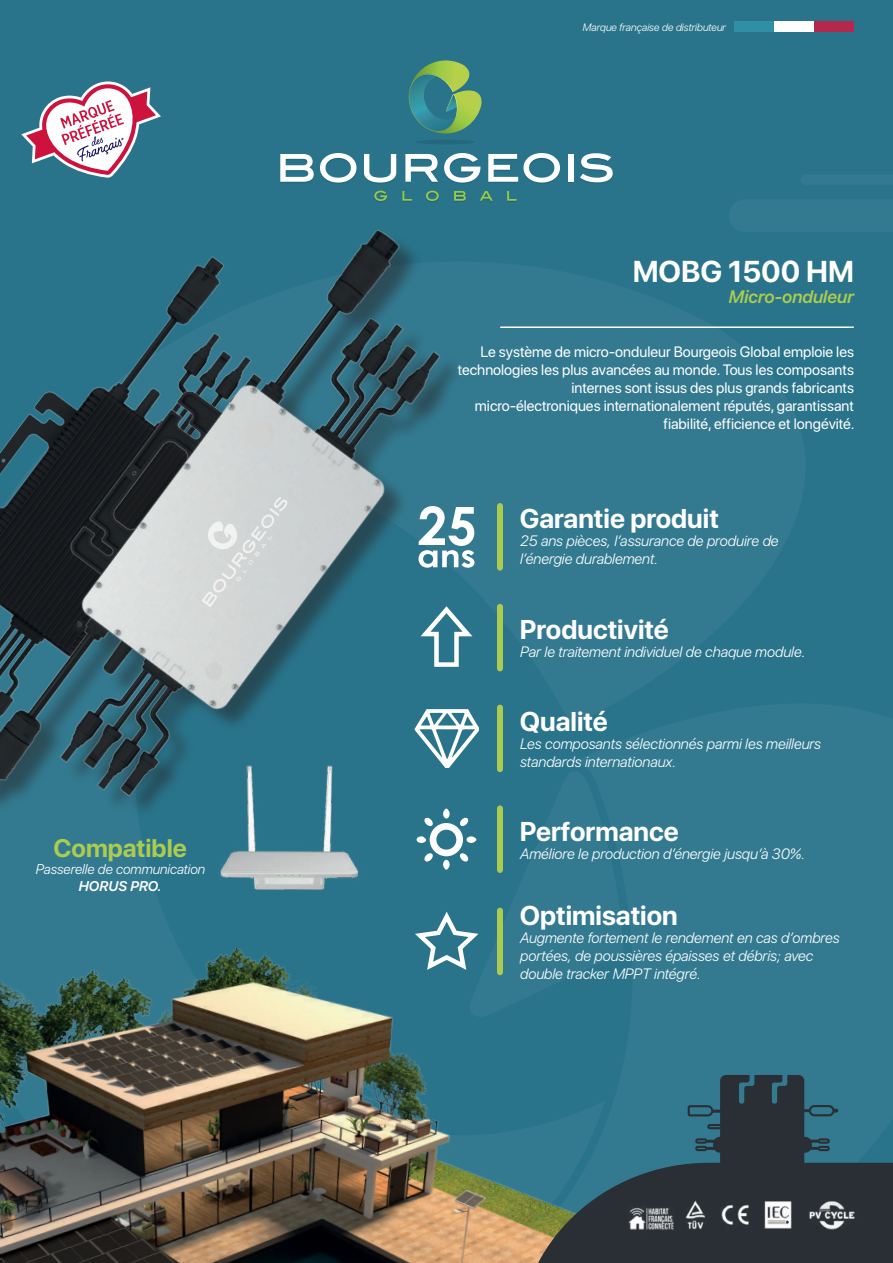
<style>
.page{position:relative;width:893px;height:1263px;background:#29748b}
.page>*{position:absolute;margin:0;border:0;box-sizing:border-box;transform-origin:0 0}
.t1{font:700 30px "SF Pro Display";color:#fff}
.t2{font:700 27px "SF Pro Display";color:#fff}
.t3{font:700 25.2px "SF Pro Display";color:#accc50}
.t4{font:italic 600 18px "SF Pro Display";color:#accc50}
.t5{font:italic 300 15px/18px "SF Pro Display";color:#fff}
.t6{font:15px/18px "SF Pro Display";color:#fff;text-align:right}
.t7{font:italic 300 14.1px "SF Pro Display";color:#fff}
.t8{font:italic 600 14.1px "SF Pro Display";color:#fff}
.t9{font:italic 300 10.65px "SF Pro Display";color:#fff}
</style>
<div class="page">
<div style="left:734px;top:22px;width:40px;height:10px;background:#2f8fa4"></div>
<div style="left:774px;top:22px;width:40px;height:10px;background:#fff"></div>
<div style="left:814px;top:22px;width:40px;height:10px;background:#b4284c"></div>
<hr style="left:501px;top:326px;width:352px;height:2px;background:#fff">
<img style="left:0;top:140px;width:640px;height:670px">
<svg style="left:202px;top:497px;width:85px;height:110px;background:#d5d8d8"></svg>
<img style="left:0;top:948px;width:529px;height:315px">
<svg style="left:529px;top:1075px;width:364px;height:188px"></svg>
<img style="left:142px;top:754px;width:268px;height:136px">
<svg style="left:416px;top:603px;width:56px;height:66px"></svg>
<svg style="left:410px;top:709px;width:230px;height:309px"></svg>
<svg style="left:408px;top:60px;width:74px;height:74px"></svg>
<div style="left:568px;top:155px;width:5px;height:28px;background:#24687d"></div>
<svg style="left:280px;top:154px;width:34px;height:29px"></svg>
<svg style="left:320px;top:153px;width:36px;height:31px"></svg>
<svg style="left:364px;top:154px;width:32px;height:30px"></svg>
<svg style="left:405px;top:154px;width:33px;height:29px"></svg>
<svg style="left:444px;top:153px;width:36px;height:31px"></svg>
<svg style="left:488px;top:153px;width:72px;height:31px"></svg>
<div style="left:568px;top:154px;width:5px;height:28px;background:#fff"></div>
<svg style="left:580px;top:153px;width:33px;height:31px"></svg>
<svg style="left:374px;top:191px;width:13px;height:11px"></svg>
<svg style="left:402px;top:191px;width:10px;height:11px"></svg>
<svg style="left:426px;top:191px;width:13px;height:11px"></svg>
<svg style="left:454px;top:191px;width:12px;height:11px"></svg>
<svg style="left:480px;top:191px;width:13px;height:11px"></svg>
<svg style="left:507px;top:191px;width:10px;height:11px"></svg>
<hr style="left:416px;top:140px;width:58px;height:4px;background:#24687d;border-radius:50%">
<svg style="left:21px;top:81px;width:140px;height:97px"></svg>
<h3 class="t3" style="left:54px;top:834px;width:135px">Compatible</h3>
<p class="t7" style="left:35px;top:860px;width:171px">Passerelle de communication</p>
<p class="t8" style="left:79px;top:878px;width:84px">HORUS PRO.</p>
<p class="t9" style="left:583px;top:20px;width:145px">Marque française de distributeur</p>
<h1 class="t1" style="left:633px;top:254px;width:223px">MOBG 1500 HM</h1>
<p class="t4" style="left:729px;top:286px;width:127px">Micro-onduleur</p>
<p class="t6" style="left:458px;top:343px;width:398px">Le système de micro-onduleur Bourgeois Global emploie les technologies les plus avancées au monde. Tous les composants internes sont issus des plus grands fabricants micro-électroniques internationalement réputés, garantissant fiabilité, efficience et longévité.</p>
<h2 class="t2" style="left:520px;top:503px;width:201px">Garantie produit</h2>
<p class="t5" style="left:520px;top:532px;width:260px">25 ans pièces, l’assurance de produire de l’énergie durablement.</p>
<h2 class="t2" style="left:520px;top:613px;width:151px">Productivité</h2>
<p class="t5" style="left:520px;top:643px;width:287px">Par le traitement individuel de chaque module.</p>
<h2 class="t2" style="left:520px;top:706px;width:90px">Qualité</h2>
<p class="t5" style="left:520px;top:735px;width:302px">Les composants sélectionnés parmi les meilleurs standards internationaux.</p>
<h2 class="t2" style="left:520px;top:815px;width:160px">Performance</h2>
<p class="t5" style="left:520px;top:845px;width:287px">Améliore le production d’énergie jusqu’à 30%.</p>
<h2 class="t2" style="left:520px;top:899px;width:159px">Optimisation</h2>
<p class="t5" style="left:520px;top:929px;width:321px">Augmente fortement le rendement en cas d’ombres portées, de poussières épaisses et débris; avec double tracker MPPT intégré.</p>
</div>
